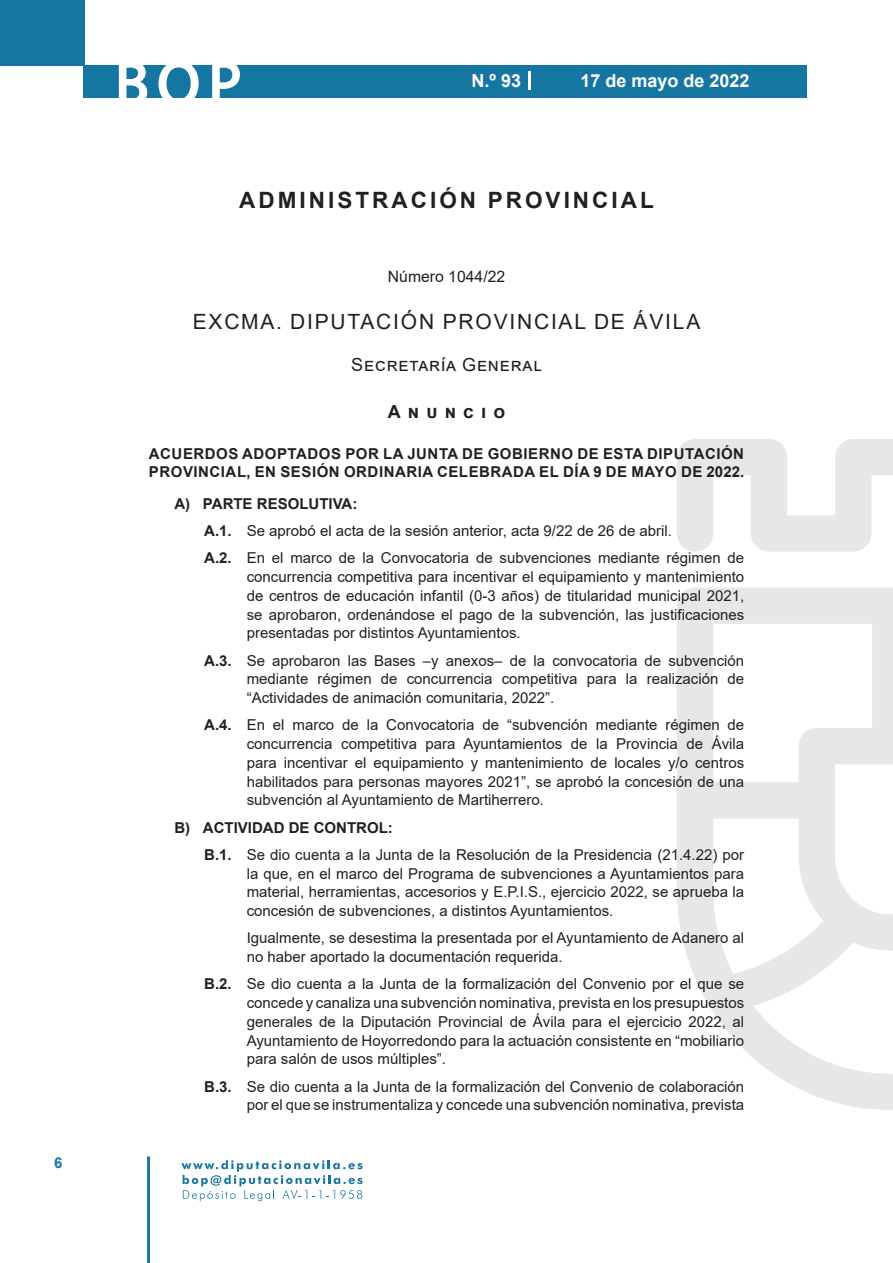
<style>
.page{position:relative;width:893px;height:1263px;background:#fff}
.page>*{position:absolute;margin:0;border:0;box-sizing:border-box;transform-origin:0 0}
.t1{font:500 61.5px "Avant Garde";color:#fff}
.t2{font:700 22.5px "Arial";letter-spacing:.135em;color:#231f20}
.t3{font:21px "Arial";letter-spacing:.085em;color:#231f20}
.t4{font:700 18px "Arial";color:#fff}
.t5{font:18px "Arial";letter-spacing:.05em;color:#231f20}
.t6{font:700 18px "Arial";letter-spacing:.4em;color:#231f20}
.t7{font:15.75px "Arial";color:#231f20}
.t8{font:15px/18.8px "Arial";color:#231f20;text-align:justify}
.t9{font:700 15px/18.8px "Arial";letter-spacing:.035em;color:#231f20}
.t10{font:700 15px "Arial";color:#1d76a4}
.s1{font-weight:700}
</style>
<div class="page">
<div style="left:0;top:0;width:85px;height:65px;background:#1676a2"></div>
<div style="left:84px;top:65px;width:723px;height:33px;background:#1676a2"></div>
<svg style="left:118px;top:65px;width:30px;height:33px"></svg>
<svg style="left:158px;top:65px;width:41px;height:33px"></svg>
<svg style="left:212px;top:65px;width:28px;height:33px"></svg>
<svg style="left:182px;top:1160px;width:181px;height:41px"></svg>
<hr style="left:147px;top:1156px;width:3px;height:107px;background:#1d76a4">
<svg style="left:529px;top:71px;width:2px;height:19px"></svg>
<svg style="left:677px;top:439px;width:216px;height:671px"></svg>
<p class="t10" style="left:54px;top:1152px;width:10px">6</p>
<h1 class="t1" style="left:115px;top:46px;width:128px">BOP</h1>
<p class="t4" style="left:472px;top:68px;width:51px">N.º 93</p>
<p class="t4" style="left:580px;top:68px;width:171px">17 de mayo de 2022</p>
<h2 class="t2" style="left:239px;top:184px;width:416px">ADMINISTRACIÓN PROVINCIAL</h2>
<p class="t7" style="left:388px;top:266px;width:119px">Número 1044/22</p>
<h3 class="t3" style="left:193px;top:307px;width:509px">EXCMA. DIPUTACIÓN PROVINCIAL DE ÁVILA</h3>
<p class="t5" style="left:351px;top:353px;width:192px">Secretaría General</p>
<p class="t6" style="left:388px;top:399px;width:119px">Anuncio</p>
<p class="t9" style="left:149px;top:444px;width:597px">ACUERDOS ADOPTADOS POR LA JUNTA DE GOBIERNO DE ESTA DIPUTACIÓN<br>PROVINCIAL, EN SESIÓN ORDINARIA CELEBRADA EL DÍA 9 DE MAYO DE 2022.</p>
<p class="t8" style="left:204px;top:490px;width:541px;line-height:27.3px;text-align:left;text-indent:-30px"><span class="s1">A) PARTE RESOLUTIVA:<br>A.1.</span> Se aprobó el acta de la sesión anterior, acta 9/22 de 26 de abril.<br><span class="s1">A.2.</span> En el marco de la Convocatoria de subvenciones mediante régimen de</p>
<p class="t8" style="left:247px;top:567px;width:499px">concurrencia competitiva para incentivar el equipamiento y mantenimiento de centros de educación infantil (0-3 años) de titularidad municipal 2021, se aprobaron, ordenándose el pago de la subvención, las justificaciones presentadas por distintos Ayuntamientos.</p>
<p class="t8" style="left:247px;top:651px;width:499px;text-indent:-43px"><span class="s1">A.3.</span> Se aprobaron las Bases –y anexos– de la convocatoria de subvención mediante régimen de concurrencia competitiva para la realización de “Actividades de animación comunitaria, 2022”.</p>
<p class="t8" style="left:247px;top:715px;width:499px;text-indent:-43px"><span class="s1">A.4.</span> En el marco de la Convocatoria de “subvención mediante régimen de concurrencia competitiva para Ayuntamientos de la Provincia de Ávila para incentivar el equipamiento y mantenimiento de locales y/o centros habilitados para personas mayores 2021”, se aprobó la concesión de una subvención al Ayuntamiento de Martiherrero.</p>
<p class="t8" style="left:204px;top:813px;width:541px;line-height:27.3px;text-indent:-30px"><span class="s1">B) ACTIVIDAD DE CONTROL:<br>B.1.</span> Se dio cuenta a la Junta de la Resolución de la Presidencia (21.4.22) por</p>
<p class="t8" style="left:247px;top:864px;width:499px">la que, en el marco del Programa de subvenciones a Ayuntamientos para material, herramientas, accesorios y E.P.I.S., ejercicio 2022, se aprueba la concesión de subvenciones, a distintos Ayuntamientos.</p>
<p class="t8" style="left:247px;top:928px;width:499px">Igualmente, se desestima la presentada por el Ayuntamiento de Adanero al no haber aportado la documentación requerida.</p>
<p class="t8" style="left:247px;top:974px;width:499px;text-indent:-43px"><span class="s1">B.2.</span> Se dio cuenta a la Junta de la formalización del Convenio por el que se concede y canaliza una subvención nominativa, prevista en los presupuestos generales de la Diputación Provincial de Ávila para el ejercicio 2022, al Ayuntamiento de Hoyorredondo para la actuación consistente en “mobiliario para salón de usos múltiples”.</p>
<p class="t8" style="left:204px;top:1077px;width:541px;text-align:right"><span class="s1">B.3.</span> Se dio cuenta a la Junta de la formalización del Convenio de colaboración por el que se instrumentaliza y concede una subvención nominativa, prevista</p>
</div>
